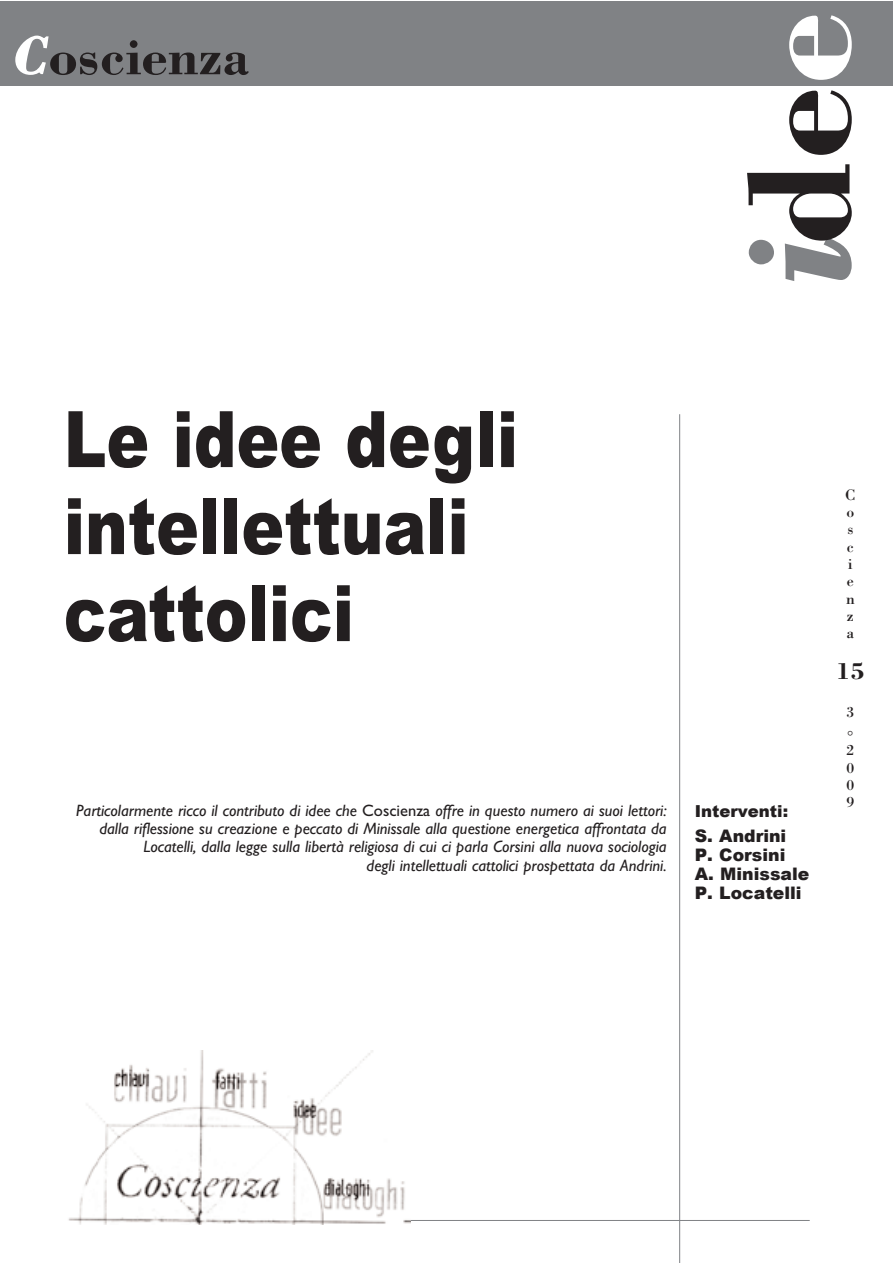
<style>
.page{position:relative;width:893px;height:1263px;background:#fff}
.page>*{position:absolute;margin:0;border:0;box-sizing:border-box;transform-origin:0 0}
.t1{font:700 150px "Bodoni";color:#231f20}
.t2{font:900 78px/87px "Arial";color:#231f20;scale:.82 1}
.t3{font:700 54px "Bodoni";color:#231f20}
.t4{font:700 24px "Bodoni";color:#231f20}
.t5{font:900 17.25px/19px "Arial";color:#231f20}
.t6{font:italic 16.5px/18.1px "Gill Sans";color:#231f20;text-align:right}
.t7{font:900 16.5px "Arial";color:#231f20}
.t8{font:15.75px/17.4px "Bodoni";color:#231f20}
.s1{font-style:italic;color:#fff}
.s2{font-style:italic;color:#808285}
.s3{color:#fff}
.s4{font-style:normal}
</style>
<div class="page">
<hr style="left:64px;top:1220px;width:746px;height:1px;background:#808285">
<div style="left:0;top:1px;width:892px;height:84px;background:#808285"></div>
<img style="left:64px;top:1050px;width:346px;height:174px">
<hr style="left:679px;top:414px;width:1px;height:849px;background:#808285">
<h3 class="t3" style="left:13px;top:23px;width:238px"><span class="s1">C</span>oscienza</h3>
<h1 class="t1" style="left:706px;top:283px;width:274px;rotate:-90deg"><span class="s2">i</span>de<span class="s3">e</span></h1>
<h2 class="t2" style="left:64px;top:393px;width:556px">Le idee degli intellettuali cattolici</h2>
<p class="t6" style="left:76px;top:802px;width:592px">Particolarmente ricco il contributo di idee che <span class="s4">Coscienza</span> offre in questo numero ai suoi lettori: dalla riflessione su creazione e peccato di Minissale alla questione energetica affrontata da Locatelli, dalla legge sulla libertà religiosa di cui ci parla Corsini alla nuova sociologia<br>degli intellettuali cattolici prospettata da Andrini.</p>
<p class="t7" style="left:695px;top:799px;width:95px">Interventi:</p>
<p class="t5" style="left:695px;top:826px;width:116px">S. Andrini<br>P. Corsini<br>A. Minissale<br>P. Locatelli</p>
<p class="t8" style="left:845px;top:485px;width:12px">C o s c i e n z a</p>
<h3 class="t4" style="left:836px;top:656px;width:31px">15</h3>
<p class="t8" style="left:846px;top:699px;width:9px;line-height:24px">3 °</p>
<p class="t8" style="left:846px;top:741px;width:9px;text-align:justify">2<br>0<br>0<br>9</p>
</div>
